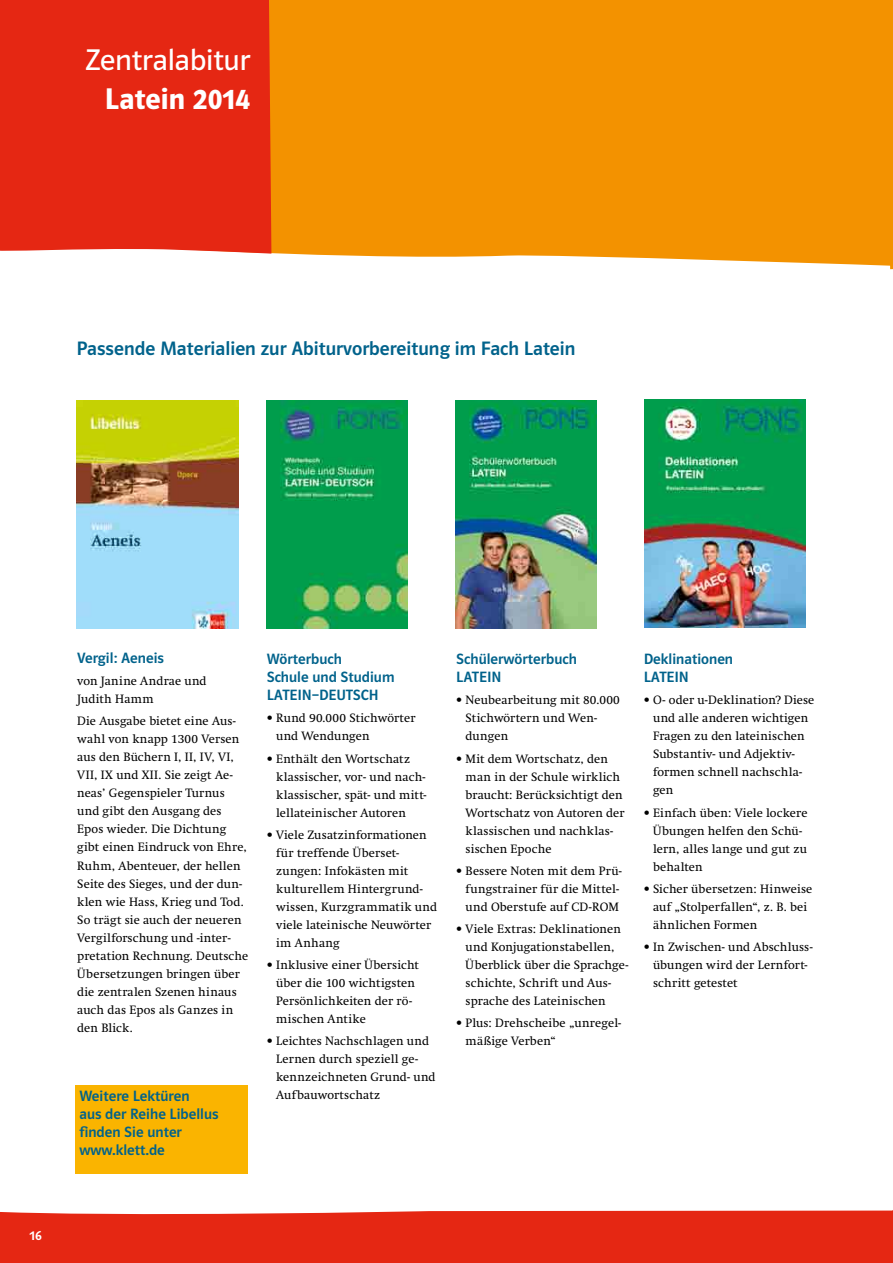
<style>
.page{position:relative;width:893px;height:1263px;background:#fff}
.page>*{position:absolute;margin:0;border:0;box-sizing:border-box;transform-origin:0 0}
.polo_Überschrift_Ebe{font:30px/39px "Polo ST11 K Buch";color:#fff;text-align:right}
.polo_Abithemen_blau{font:19.5px "Polo ST11 K Krftg";color:#00628b}
.polo_Titel{font:15px/18px "Polo ST11 K Krftg";color:#00628b}
.P-Zwischenüberschrif{font:13.5px "Polo ST11 K Krftg";color:#fff}
.swift_Fließtext{font:12px/18px "Klett Swift";letter-spacing:.015em;color:#000}
.s1{font-family:"Polo ST11 K Hfett"}
</style>
<div class="page">
<div style="left:274px;top:0;width:604px;height:266px;background:#f39200"></div>
<div style="left:0;top:0;width:274px;height:254px;background:#e52713"></div>
<img style="left:77px;top:401px;width:161px;height:228px">
<img style="left:266px;top:401px;width:141px;height:228px">
<img style="left:455px;top:401px;width:142px;height:228px">
<img style="left:645px;top:400px;width:160px;height:228px">
<div style="left:0;top:1210px;width:871px;height:53px;background:#e52713"></div>
<div style="left:75px;top:1085px;width:172px;height:89px;background:#fab400"></div>
<div style="left:878px;top:0;width:15px;height:270px;background:#f39200"></div>
<svg style="left:871px;top:1210px;width:22px;height:53px"></svg>
<p class="polo_Überschrift_Ebe" style="left:85px;top:41px;width:166px">Zentralabitur<br><span class="s1">Latein 2014</span></p>
<p class="polo_Abithemen_blau" style="left:77px;top:338px;width:500px">Passende Materialien zur Abiturvorbereitung im Fach Latein</p>
<p class="P-Zwischenüberschrif" style="left:29px;top:1228px;width:14px">16</p>
<p class="polo_Titel" style="left:77px;top:649px;width:88px">Vergil: Aeneis</p>
<p class="swift_Fließtext" style="left:77px;top:672px;width:131px">von Janine Andrae und<br>Judith Hamm</p>
<p class="swift_Fließtext" style="left:77px;top:712px;width:172px">Die Ausgabe bietet eine Aus&shy;wahl von knapp 1300 Versen aus den Büchern I, II, IV, VI,<br>VII, IX und XII. Sie zeigt Ae&shy;neas’ Gegenspieler Turnus und gibt den Ausgang des<br>Epos wieder. Die Dichtung gibt einen Eindruck von Ehre,<br>Ruhm, Abenteuer, der hellen<br>Seite des Sieges, und der dun&shy;klen wie Hass, Krieg und Tod.<br>So trägt sie auch der neueren<br>Vergilforschung und -inter&shy;pretation Rechnung. Deutsche<br>Übersetzungen bringen über die zentralen Szenen hinaus auch das Epos als Ganzes in den Blick.</p>
<p class="polo_Titel" style="left:79px;top:1087px;width:141px">Weitere Lektüren<br>aus der Reihe Libellus finden Sie unter www.klett.de</p>
<p class="polo_Titel" style="left:267px;top:650px;width:129px">Wörterbuch<br>Schule und Studium<br>LATEIN–DEUTSCH</p>
<p class="swift_Fließtext" style="left:276px;top:709px;width:141px;text-indent:-9px">• Rund 90.000 Stichwörter und Wendungen</p>
<p class="swift_Fließtext" style="left:276px;top:749px;width:152px;text-indent:-9px">• Enthält den Wortschatz klassischer, vor- und nach&shy;klassischer, spät- und mitt&shy;lellateinischer Autoren</p>
<p class="swift_Fließtext" style="left:276px;top:826px;width:162px;text-indent:-9px">• Viele Zusatzinformationen für treffende Überset&shy;zungen: Infokästen mit kulturellem Hintergrund&shy;wissen, Kurzgrammatik und viele lateinische Neuwörter im Anhang</p>
<p class="swift_Fließtext" style="left:276px;top:956px;width:144px;text-indent:-9px">• Inklusive einer Übersicht über die 100 wichtigsten<br>Persönlichkeiten der rö&shy;mischen Antike</p>
<p class="swift_Fließtext" style="left:276px;top:1032px;width:161px;text-indent:-9px">• Leichtes Nachschlagen und<br>Lernen durch speziell ge&shy;kennzeichneten Grund- und<br>Aufbauwortschatz</p>
<p class="polo_Titel" style="left:456px;top:650px;width:122px">Schülerwörterbuch<br>LATEIN</p>
<p class="swift_Fließtext" style="left:466px;top:691px;width:156px;text-indent:-9px">• Neubearbeitung mit 80.000<br>Stichwörtern und Wen&shy;dungen</p>
<p class="swift_Fließtext" style="left:466px;top:749px;width:160px;text-indent:-9px">• Mit dem Wortschatz, den man in der Schule wirklich braucht: Berücksichtigt den<br>Wortschatz von Autoren der klassischen und nachklas&shy;sischen Epoche</p>
<p class="swift_Fließtext" style="left:456px;top:862px;width:167px;text-align:center">• Bessere Noten mit dem Prü&shy;fungstrainer für die Mittel&shy;und Oberstufe auf CD-ROM</p>
<p class="swift_Fließtext" style="left:466px;top:920px;width:164px;text-indent:-9px">• Viele Extras: Deklinationen und Konjugationstabellen,<br>Überblick über die Sprachge&shy;schichte, Schrift und Aus&shy;sprache des Lateinischen</p>
<p class="swift_Fließtext" style="left:466px;top:1014px;width:157px;text-indent:-9px">• Plus: Drehscheibe „unregel&shy;mäßige Verben“</p>
<p class="polo_Titel" style="left:644px;top:650px;width:91px">Deklinationen<br>LATEIN</p>
<p class="swift_Fließtext" style="left:653px;top:691px;width:163px;text-indent:-9px">• O- oder u-Deklination? Diese und alle anderen wichtigen<br>Fragen zu den lateinischen<br>Substantiv- und Adjektiv&shy;formen schnell nachschla&shy;gen</p>
<p class="swift_Fließtext" style="left:653px;top:803px;width:156px;text-indent:-9px">• Einfach üben: Viele lockere<br>Übungen helfen den Schü&shy;lern, alles lange und gut zu behalten</p>
<p class="swift_Fließtext" style="left:653px;top:880px;width:161px;text-indent:-9px">• Sicher übersetzen: Hinweise auf „Stolperfallen“, z. B. bei ähnlichen Formen</p>
<p class="swift_Fließtext" style="left:653px;top:938px;width:161px;text-indent:-9px">• In Zwischen- und Abschluss&shy;übungen wird der Lernfort&shy;schritt getestet</p>
</div>
